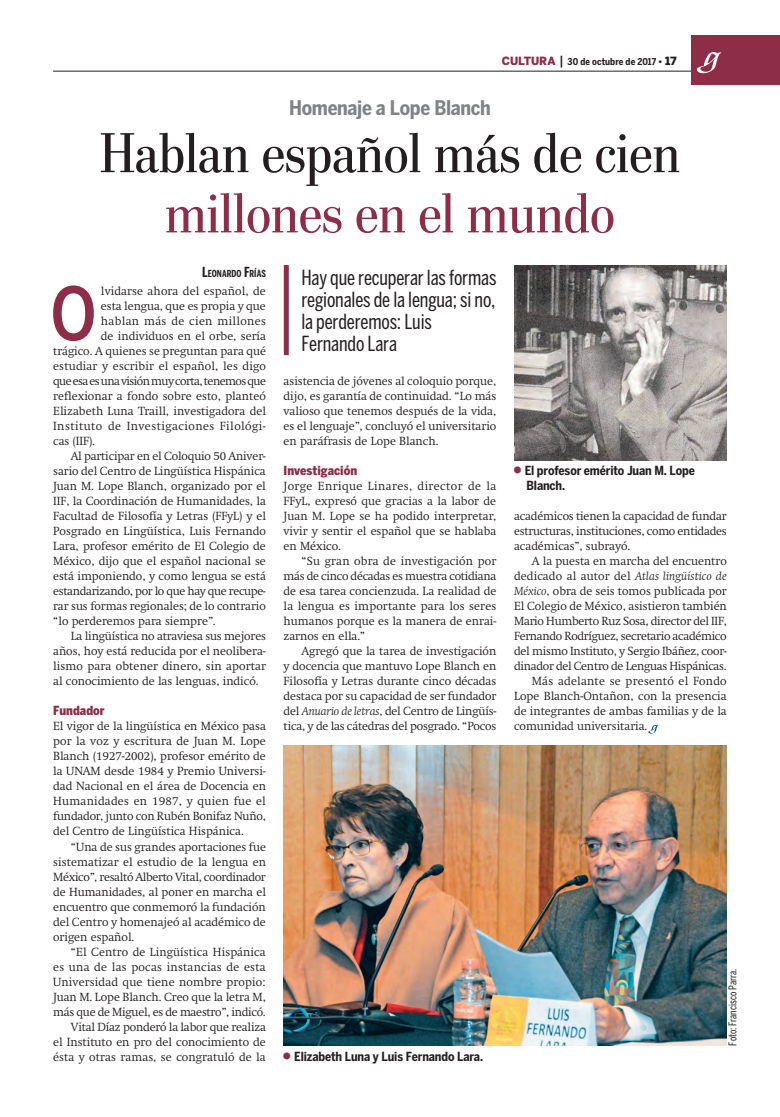
<style>
.page{position:relative;width:780px;height:1117px;background:#fff}
.page>*{position:absolute;margin:0;border:0;box-sizing:border-box;transform-origin:0 0}
._3_0_Tex_Cap_4_COLOR{font:500 72.38px "Benton Sans Cond";color:#8d2d47}
._1_0_Cabeza_Principa{font:56.25px/60.2px "Stilson";color:#231f20;text-align:center}
._2_0_Sumario{font:20.62px/21.9px "Benton Sans Comp";letter-spacing:-.01em;color:#231f20}
._0_0_Balazo{font:700 20px "Benton Sans Cond";letter-spacing:-.015em;color:#808285}
._5_0_Pie_de_foto_-_c{font:700 12.5px/15px "Benton Sans Cond";letter-spacing:-.01em;color:#231f20}
._3_0_Descanso{font:900 12.5px "Benton Sans Cond";color:#8d2d47}
._3_0_Texto{font:300 11.62px/15px "Swift";color:#231f20;text-align:justify}
._3_0_Tex_s_sangria{font:300 11.62px/15px "Swift";color:#231f20;text-align:justify}
._3_0_Tex_Cap_4_COLOR-2{font:300 11.62px "Swift";letter-spacing:.005em;color:#231f20}
._3_0_Tex_Cap_4_COLOR-3{font:300 11.62px "Swift";letter-spacing:-.045em;color:#231f20}
._3_0_Tex_Cap_4_COLOR-4{font:300 11.62px "Swift";letter-spacing:.04em;color:#231f20}
._3_0_Tex_Cap_4_COLOR-5{font:300 11.62px "Swift";letter-spacing:.03em;color:#231f20}
._4_0_Crédito_de_foto{font:10.62px "Benton Sans Comp";color:#231f20}
._4_0_Crédito_nota{font:700 9.62px "Benton Sans Comp";letter-spacing:.005em;color:#231f20}
._9_0_Folio_Fecha{font:700 9.38px "Benton Sans Cond";letter-spacing:.01em;color:#231f20}
.s1{font-family:"Benton Sans";font-weight:900;font-size:11.25px;color:#8d2d47}
.s2{font-weight:500;font-size:12.5px}
.s3{font-family:"Benton Sans";font-weight:900}
.s4{font-family:"Benton Sans";font-weight:900;font-size:11.25px}
.s5{color:#8d2d47}
.s6{font-size:13.75px}
.s7{font-style:italic}
</style>
<div class="page">
<hr style="left:53px;top:71px;width:673px;height:1px;background:#231f20">
<div style="left:691px;top:35px;width:88px;height:50px;background:#8d2d47"></div>
<svg style="left:696px;top:52px;width:26px;height:21px"></svg>
<div style="left:284px;top:265px;width:5px;height:90px;background:#8d2d47"></div>
<img style="left:283px;top:745px;width:443px;height:300px">
<img style="left:514px;top:265px;width:212px;height:195px">
<svg style="left:648px;top:724px;width:10px;height:9px"></svg>
<p class="_9_0_Folio_Fecha" style="left:502px;top:56px;width:176px"><span class="s1">CULTURA</span> <span class="s2">|</span> 30 de octubre de 2017 <span class="s3">•</span> <span class="s4">17</span></p>
<p class="_0_0_Balazo" style="left:289px;top:96px;width:203px">Homenaje a Lope Blanch</p>
<p class="_1_0_Cabeza_Principa" style="left:100px;top:123px;width:582px">Hablan español más de cien <span class="s5">millones en el mundo</span></p>
<p class="_2_0_Sumario" style="left:301px;top:266px;width:197px">Hay que recuperar las formas regionales de la lengua; si no, la perderemos: Luis<br>Fernando Lara</p>
<p class="_4_0_Crédito_nota" style="left:202px;top:268px;width:65px"><span class="s6">L</span>EONARDO <span class="s6">F</span>RÍAS</p>
<p class="_3_0_Tex_Cap_4_COLOR" style="left:50px;top:271px;width:48px">O</p>
<p class="_3_0_Tex_Cap_4_COLOR-2" style="left:101px;top:284px;width:166px">lvidarse ahora del español, de</p>
<p class="_3_0_Tex_Cap_4_COLOR-2" style="left:101px;top:299px;width:166px">esta lengua, que es propia y que</p>
<p class="_3_0_Tex_Cap_4_COLOR-5" style="left:101px;top:314px;width:166px">hablan más de cien millones</p>
<p class="_3_0_Tex_Cap_4_COLOR-2" style="left:101px;top:329px;width:166px">de individuos en el orbe, sería</p>
<p class="_3_0_Tex_Cap_4_COLOR-2" style="left:53px;top:344px;width:214px">trágico. A quienes se preguntan para qué</p>
<p class="_3_0_Tex_Cap_4_COLOR-2" style="left:53px;top:359px;width:214px">estudiar y escribir el español, les digo</p>
<p class="_3_0_Tex_Cap_4_COLOR-3" style="left:53px;top:374px;width:214px">que esa es una visión muy corta, tenemos que</p>
<p class="_3_0_Tex_Cap_4_COLOR-2" style="left:53px;top:389px;width:214px">reflexionar a fondo sobre esto, planteó</p>
<p class="_3_0_Tex_Cap_4_COLOR-2" style="left:53px;top:404px;width:214px">Elizabeth Luna Traill, investigadora del</p>
<p class="_3_0_Tex_Cap_4_COLOR-4" style="left:53px;top:419px;width:214px">Instituto de Investigaciones Filológi-</p>
<p class="_3_0_Tex_Cap_4_COLOR-2" style="left:53px;top:434px;width:43px">cas (IIF).</p>
<p class="_3_0_Texto" style="left:53px;top:448px;width:214px;text-indent:18px">Al participar en el Coloquio 50 Aniver&shy;sario del Centro de Lingüística Hispánica Juan M. Lope Blanch, organizado por el IIF, la Coordinación de Humanidades, la Facultad de Filosofía y Letras (FFyL) y el Posgrado en Lingüística, Luis Fernando Lara, profesor emérito de El Colegio de México, dijo que el español nacional se está imponiendo, y como lengua se está estandarizando, por lo que hay que recupe&shy;rar sus formas regionales; de lo contrario “lo perderemos para siempre”.</p>
<p class="_3_0_Texto" style="left:53px;top:628px;width:214px;text-indent:18px">La lingüística no atraviesa sus mejores años, hoy está reducida por el neolibera&shy;lismo para obtener dinero, sin aportar al conocimiento de las lenguas, indicó.</p>
<p class="_3_0_Descanso" style="left:53px;top:703px;width:53px">Fundador</p>
<p class="_3_0_Tex_s_sangria" style="left:53px;top:718px;width:214px">El vigor de la lingüística en México pasa por la voz y escritura de Juan M. Lope Blanch (1927-2002), profesor emérito de la UNAM desde 1984 y Premio Universi&shy;dad Nacional en el área de Docencia en Humanidades en 1987, y quien fue el fundador, junto con Rubén Bonifaz Nuño, del Centro de Lingüística Hispánica.</p>
<p class="_3_0_Texto" style="left:53px;top:838px;width:214px;text-indent:18px">“Una de sus grandes aportaciones fue sistematizar el estudio de la lengua en México”, resaltó Alberto Vital, coordinador de Humanidades, al poner en marcha el encuentro que conmemoró la fundación del Centro y homenajeó al académico de origen español.</p>
<p class="_3_0_Texto" style="left:53px;top:943px;width:214px;text-indent:18px">“El Centro de Lingüística Hispánica es una de las pocas instancias de esta Universidad que tiene nombre propio:<br>Juan M. Lope Blanch. Creo que la letra M, más que de Miguel, es de maestro”, indicó.</p>
<p class="_3_0_Texto" style="left:53px;top:1018px;width:214px;text-indent:18px">Vital Díaz ponderó la labor que realiza el Instituto en pro del conocimiento de ésta y otras ramas, se congratuló de la</p>
<p class="_3_0_Texto" style="left:283px;top:373px;width:214px">asistencia de jóvenes al coloquio porque, dijo, es garantía de continuidad. “Lo más valioso que tenemos después de la vida, es el lenguaje”, concluyó el universitario en paráfrasis de Lope Blanch.</p>
<p class="_3_0_Descanso" style="left:283px;top:463px;width:75px">Investigación</p>
<p class="_3_0_Tex_s_sangria" style="left:283px;top:478px;width:214px">Jorge Enrique Linares, director de la FFyL, expresó que gracias a la labor de Juan M. Lope se ha podido interpretar, vivir y sentir el español que se hablaba en México.</p>
<p class="_3_0_Texto" style="left:283px;top:553px;width:214px;text-indent:18px">“Su gran obra de investigación por más de cinco décadas es muestra cotidiana de esa tarea concienzuda. La realidad de la lengua es importante para los seres humanos porque es la manera de enrai&shy;zarnos en ella.”</p>
<p class="_3_0_Texto" style="left:283px;top:643px;width:214px;text-indent:18px">Agregó que la tarea de investigación y docencia que mantuvo Lope Blanch en Filosofía y Letras durante cinco décadas destaca por su capacidad de ser fundador del <span class="s7">Anuario de letras</span>, del Centro de Lingüís&shy;tica, y de las cátedras del posgrado. “Pocos</p>
<p class="_5_0_Pie_de_foto_-_c" style="left:524px;top:463px;width:172px">El profesor emérito Juan M. Lope<br>Blanch.</p>
<p class="_3_0_Texto" style="left:514px;top:508px;width:214px">académicos tienen la capacidad de fundar estructuras, instituciones, como entidades académicas”, subrayó.</p>
<p class="_3_0_Texto" style="left:514px;top:553px;width:214px;text-indent:18px">A la puesta en marcha del encuentro dedicado al autor del <span class="s7">Atlas lingüístico de México</span>, obra de seis tomos publicada por El Colegio de México, asistieron también Mario Humberto Ruz Sosa, director del IIF, Fernando Rodríguez, secretario académico del mismo Instituto, y Sergio Ibáñez, coor&shy;dinador del Centro de Lenguas Hispánicas.</p>
<p class="_3_0_Texto" style="left:514px;top:673px;width:214px;text-indent:18px">Más adelante se presentó el Fondo Lope Blanch-Ontañon, con la presencia de integrantes de ambas familias y de la comunidad universitaria.</p>
<p class="_4_0_Crédito_de_foto" style="left:726px;top:1045px;width:78px;rotate:-90deg">Foto: Francisco Parra.</p>
<p class="_5_0_Pie_de_foto_-_c" style="left:294px;top:1048px;width:190px">Elizabeth Luna y Luis Fernando Lara.</p>
</div>
